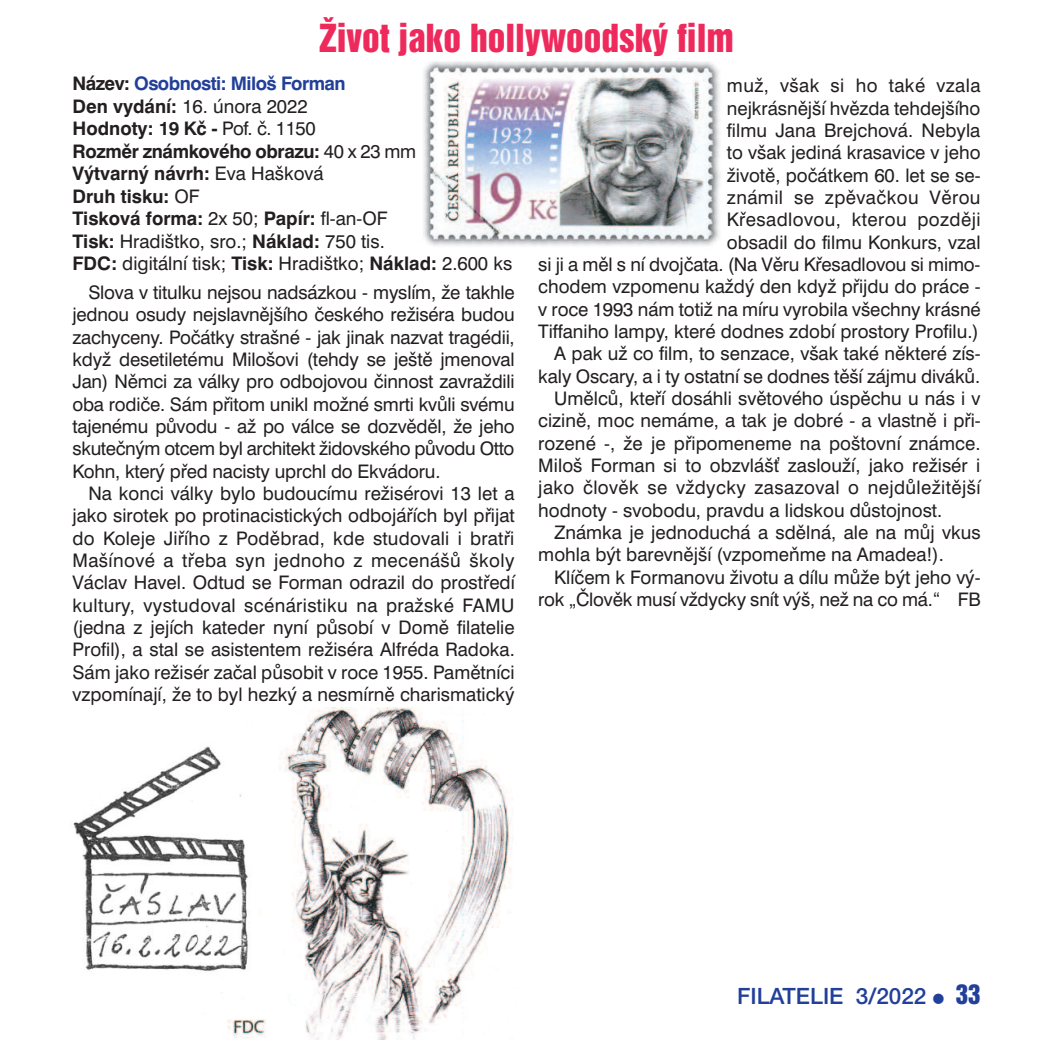
<style>
.page{position:relative;width:1053px;height:1046px;background:#fff}
.page>*{position:absolute;margin:0;border:0;box-sizing:border-box;transform-origin:0 0}
.t1{font:35.32px "Switzerland Inserat";color:#ee2a5c}
.t2{font:22.5px "Helvetica E A";color:#223f99}
.t3{font:18.68px/22.3px "Swiss 721 BTCE";color:#231f20;text-align:justify}
.t4{font:700 18.68px/22.5px "Swiss 721 BTCE";letter-spacing:-.02em;color:#231f20}
.t5{font:18.68px "Swiss 721 BTCE";letter-spacing:.02em;color:#231f20}
.s1{color:#223f99}
.s2{font-weight:400}
.s3{font-size:18px}
.s4{font-family:"Helvetica Inserat E";font-size:24.75px}
</style>
<div class="page">
<img style="left:221px;top:708px;width:292px;height:331px">
<img style="left:73px;top:743px;width:184px;height:232px">
<img style="left:423px;top:62px;width:298px;height:184px">
<h1 class="t1" style="left:319px;top:20px;width:416px">Život jako hollywoodský film</h1>
<p class="t4" style="left:72px;top:74px;width:441px">Název: <span class="s1">Osobnosti: Miloš Forman<br></span>Den vydání: <span class="s2">16. února 2022<br></span>Hodnoty: 19 Kč - <span class="s2">Pof. č. 1150<br></span>Rozměr známkového obrazu: <span class="s2">40 x 23 mm<br></span>Výtvarný návrh: <span class="s2">Eva Hašková<br></span>Druh tisku: <span class="s2">OF<br></span>Tisková forma: <span class="s2">2x 50;</span> Papír: <span class="s2">fl-an-OF<br></span>Tisk: <span class="s2">Hradištko, sro.;</span> Náklad: <span class="s2">750 tis.<br></span>FDC: <span class="s2">digitální tisk;</span> Tisk: <span class="s2">Hradištko;</span> Náklad: <span class="s2">2.600 ks</span></p>
<p class="t3" style="left:72px;top:283px;width:444px;text-indent:16px">Slova v titulku nejsou nadsázkou - myslím, že takhle jednou osudy nejslavnějšího českého reži séra budou zachyceny. Počátky strašné - jak jinak nazvat tragédii, když desetiletému Milošovi (tehdy se ještě jmenoval Jan) Němci za války pro odbojovou činnost zavraždili oba rodiče. Sám přitom unikl možné smrti kvůli svému tajenému původu - až po válce se dozvěděl, že jeho skuteč ným otcem byl architekt židovského původu Otto Kohn, který před nacisty uprchl do Ekvádoru.</p>
<p class="t3" style="left:72px;top:484px;width:444px;text-indent:16px">Na konci války bylo budoucímu režisérovi 13 let a jako sirotek po protinacistických odbojářích byl přijat do Koleje Jiřího z Poděbrad, kde studovali i bratři Mašínové a třeba syn jednoho z mece ná šů školy Václav Havel. Odtud se Forman odrazil do prostředí kultury, vystudoval scénáristiku na pražské FAMU (jedna z jejích kateder nyní působí v Domě filatelie Profil), a stal se asistentem režiséra Alfréda Radoka.<br>Sám jako režisér začal působit v roce 1955. Pamětníci vzpomínají, že to byl hezký a nesmírně charisma tický</p>
<p class="t5" style="left:727px;top:79px;width:255px">muž, však si ho také vzala</p>
<p class="t3" style="left:727px;top:99px;width:255px">nejkrás nější hvězda tehdejšího</p>
<p class="t3" style="left:727px;top:121px;width:255px">filmu Jana Brejchová. Nebyla</p>
<p class="t3" style="left:727px;top:143px;width:255px">to však jediná krasavice v jeho</p>
<p class="t3" style="left:727px;top:166px;width:255px">životě, počát kem 60. let se se-</p>
<p class="t5" style="left:727px;top:190px;width:255px">známil se zpěvačkou Věrou</p>
<p class="t5" style="left:727px;top:213px;width:255px">Křesadlovou, kterou později</p>
<p class="t3" style="left:727px;top:233px;width:255px">obsadil do filmu Konkurs, vzal</p>
<p class="t3" style="left:538px;top:255px;width:443px">si ji a měl s ní dvojčata. (Na Věru Křesadlovou si mimo-</p>
<p class="t3" style="left:538px;top:277px;width:444px">chodem vzpomenu každý den když přijdu do práce -</p>
<p class="t3" style="left:538px;top:300px;width:444px">v roce 1993 nám totiž na míru vyrobila všechny krásné</p>
<p class="t3" style="left:538px;top:322px;width:442px">Tiffa niho lampy, které dodnes zdobí prostory Profilu.)</p>
<p class="t3" style="left:554px;top:344px;width:428px">A pak už co film, to senzace, však také některé zís -</p>
<p class="t3" style="left:538px;top:367px;width:443px">kaly Oscary, a i ty ostatní se dodnes těší zájmu diváků.</p>
<p class="t3" style="left:554px;top:389px;width:428px">Umělců, kteří dosáhli světového úspěchu u nás i v</p>
<p class="t3" style="left:538px;top:411px;width:444px">cizi ně, moc nemáme, a tak je dobré - a vlastně i při-</p>
<p class="t3" style="left:538px;top:434px;width:444px">rozené -, že je připomeneme na poštovní známce.</p>
<p class="t3" style="left:538px;top:456px;width:443px">Miloš Forman si to obzvlášť zaslouží, jako režisér i</p>
<p class="t5" style="left:538px;top:481px;width:444px">jako člověk se vždycky zasazoval o nejdůležitější</p>
<p class="t3" style="left:538px;top:500px;width:405px">hodnoty - svobodu, pravdu a lidskou důstojnost.</p>
<p class="t3" style="left:554px;top:523px;width:428px">Známka je jednoduchá a sdělná, ale na můj vkus</p>
<p class="t3" style="left:538px;top:545px;width:407px">mohla být barevnější (vzpomeňme na Amadea!).</p>
<p class="t3" style="left:554px;top:567px;width:428px">Klíčem k Formanovu životu a dílu může být jeho vý-</p>
<p class="t3" style="left:538px;top:590px;width:444px">rok „Člo věk musí vždycky snít výš, než na co má.“ FB</p>
<p class="t2" style="left:737px;top:983px;width:245px">FILATELIE 3/2022 <span class="s3">π</span> <span class="s4">33</span></p>
</div>
